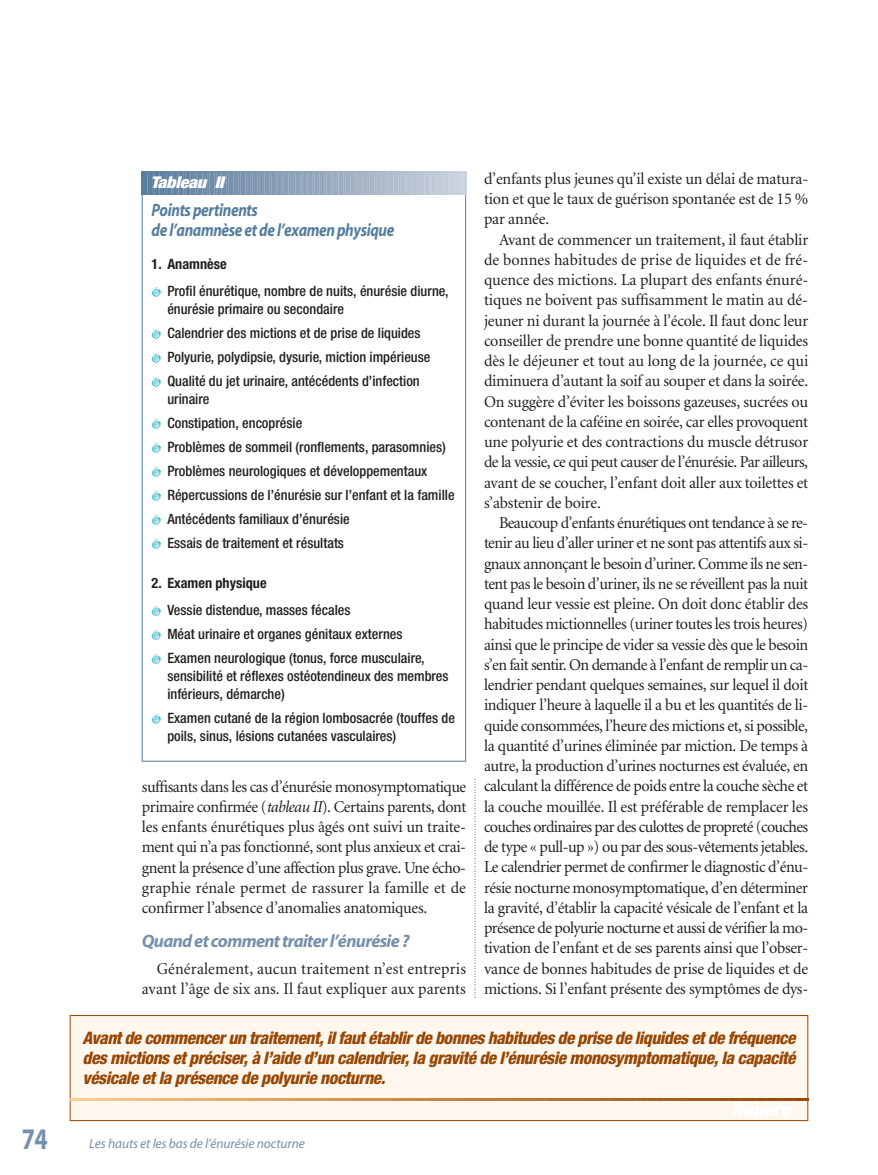
<style>
.page{position:relative;width:878px;height:1175px;background:#fff}
.page>*{position:absolute;margin:0;border:0;box-sizing:border-box;transform-origin:0 0}
.t1{font:700 30px "Myriad";color:#7690ab;scale:.8 1}
.t2{font:italic 700 18px/19.5px "Myriad";letter-spacing:-.025em;color:#557d9d;scale:.85 1}
.t3{font:italic 700 18px "Myriad";letter-spacing:-.035em;color:#7690ab}
.t4{font:italic 800 condensed 17.25px/20.2px "Helvetica Neue";color:#974705;text-align:justify}
.t5{font:16.5px/20.2px "Minion";letter-spacing:-.01em;color:#231f20;text-align:justify}
.t6{font:italic 900 condensed 16.2px "Helvetica Neue";color:#fff;scale:1.11 1}
.t7{font:500 condensed 14.25px/24px "Helvetica Neue";color:#231f20}
.t8{font:700 condensed 14.25px "Helvetica Neue";color:#231f20}
.t9{font:italic 13.5px "Myriad";letter-spacing:-.01em;color:#7690ab}
.s1{font-style:italic}
</style>
<div class="page">
<svg style="left:474px;top:779px;width:1px;height:219px"></svg>
<div style="left:70px;top:1015px;width:737px;height:105px;background:#fef7ed"></div>
<div style="left:70px;top:1015px;width:738px;height:105px;border:1px solid #974705"></div>
<svg style="left:70px;top:1098px;width:23px;height:22px"></svg>
<hr style="left:97px;top:1098px;width:2px;height:22px;background:#f9c78a">
<svg style="left:103px;top:1098px;width:109px;height:22px"></svg>
<hr style="left:216px;top:1098px;width:2px;height:22px;background:#e6ae71">
<svg style="left:222px;top:1098px;width:109px;height:22px"></svg>
<hr style="left:335px;top:1098px;width:2px;height:22px;background:#d59559">
<svg style="left:341px;top:1098px;width:17px;height:22px"></svg>
<hr style="left:362px;top:1098px;width:2px;height:22px;background:#d18f53">
<svg style="left:368px;top:1098px;width:82px;height:22px"></svg>
<hr style="left:454px;top:1098px;width:2px;height:22px;background:#c57f42">
<svg style="left:460px;top:1098px;width:17px;height:22px"></svg>
<hr style="left:481px;top:1098px;width:2px;height:22px;background:#c27a3d">
<svg style="left:487px;top:1098px;width:82px;height:22px"></svg>
<hr style="left:573px;top:1098px;width:2px;height:22px;background:#b46b2c">
<svg style="left:579px;top:1098px;width:17px;height:22px"></svg>
<hr style="left:600px;top:1098px;width:2px;height:22px;background:#b16728">
<svg style="left:606px;top:1098px;width:82px;height:22px"></svg>
<hr style="left:692px;top:1098px;width:2px;height:22px;background:#a55818">
<svg style="left:698px;top:1098px;width:17px;height:22px"></svg>
<hr style="left:719px;top:1098px;width:2px;height:22px;background:#a25414">
<svg style="left:725px;top:1098px;width:82px;height:22px"></svg>
<svg style="left:142px;top:172px;width:325px;height:22px;background:#94a8bd"></svg>
<h1 class="t1" style="left:22px;top:1127px;width:34px">74</h1>
<p class="t6" style="left:151px;top:177px;width:70px">Tableau II</p>
<p class="t2" style="left:152px;top:202px;width:287px">Points pertinents<br>de l’anamnèse et de l’examen physique</p>
<p class="t8" style="left:152px;top:259px;width:77px">1. Anamnèse</p>
<p class="t7" style="left:167px;top:283px;width:282px;line-height:18px">Profil énurétique, nombre de nuits, énurésie diurne, énurésie primaire ou secondaire</p>
<p class="t7" style="left:167px;top:322px;width:265px">Calendrier des mictions et de prise de liquides<br>Polyurie, polydipsie, dysurie, miction impérieuse<br>Qualité du jet urinaire, antécédents d’infection</p>
<p class="t7" style="left:167px;top:388px;width:289px">urinaire<br>Constipation, encoprésie<br>Problèmes de sommeil (ronflements, parasomnies)<br>Problèmes neurologiques et développementaux Répercussions de l’énurésie sur l’enfant et la famille Antécédents familiaux d’énurésie<br>Essais de traitement et résultats</p>
<p class="t8" style="left:152px;top:578px;width:117px">2. Examen physique</p>
<p class="t7" style="left:167px;top:598px;width:259px">Vessie distendue, masses fécales<br>Méat urinaire et organes génitaux externes<br>Examen neurologique (tonus, force musculaire,</p>
<p class="t7" style="left:167px;top:667px;width:283px;line-height:18px">sensibilité et réflexes ostéotendineux des membres inférieurs, démarche)</p>
<p class="t7" style="left:167px;top:709px;width:289px;line-height:18px">Examen cutané de la région lombosacrée (touffes de poils, sinus, lésions cutanées vasculaires)</p>
<p class="t5" style="left:142px;top:777px;width:326px">suffisants dans les cas d’énurésie monosymptomatique primaire confirmée (<span class="s1">tableau II</span>). Certains parents, dont les enfants énurétiques plus âgés ont suivi un traite&shy;ment qui n’a pas fonctionné, sont plus anxieux et crai&shy;gnent la présence d’une affection plus grave. Une écho&shy;graphie rénale permet de rassurer la famille et de confirmer l’absence d’anomalies anatomiques.</p>
<p class="t3" style="left:142px;top:934px;width:269px">Quand et comment traiter l’énurésie ?</p>
<p class="t5" style="left:142px;top:959px;width:326px;text-align:right">Généralement, aucun traitement n’est entrepris avant l’âge de six ans. Il faut expliquer aux parents</p>
<p class="t5" style="left:484px;top:170px;width:326px">d’enfants plus jeunes qu’il existe un délai de matura&shy;tion et que le taux de guérison spontanée est de 15 % par année.</p>
<p class="t5" style="left:484px;top:230px;width:326px;text-indent:15px">Avant de commencer un traitement, il faut établir de bonnes habitudes de prise de liquides et de fré&shy;quence des mictions. La plupart des enfants énuré&shy;tiques ne boivent pas suffisamment le matin au dé&shy;jeuner ni durant la journée à l’école. Il faut donc leur conseiller de prendre une bonne quantité de liquides dès le déjeuner et tout au long de la journée, ce qui diminuera d’autant la soif au souper et dans la soirée.<br>On suggère d’éviter les boissons gazeuses, sucrées ou contenant de la caféine en soirée, car elles provoquent une polyurie et des contractions du muscle détrusor de la vessie, ce qui peut causer de l’énurésie. Par ailleurs, avant de se coucher, l’enfant doit aller aux toilettes et s’abstenir de boire.</p>
<p class="t5" style="left:484px;top:514px;width:326px;text-indent:15px">Beaucoup d’enfants énurétiques ont tendance à se re&shy;tenir au lieu d’aller uriner et ne sont pas attentifs aux si&shy;gnaux annonçant le besoin d’uriner. Comme ils ne sen&shy;tent pas le besoin d’uriner, ils ne se réveillent pas la nuit quand leur vessie est pleine. On doit donc établir des habitudes mictionnelles (uriner toutes les trois heures) ainsi que le principe de vider sa vessie dès que le besoin s’en fait sentir. On demande à l’enfant de remplir un ca&shy;lendrier pendant quelques semaines, sur lequel il doit indiquer l’heure à laquelle il a bu et les quantités de li&shy;quide consommées, l’heure des mictions et, si possible, la quantité d’urines éliminée par miction. De temps à autre, la production d’urines nocturnes est évaluée, en calculant la différence de poids entre la couche sèche et la couche mouillée. Il est préférable de remplacer les couches ordinaires par des culottes de propreté (couches de type « pull-up ») ou par des sous-vêtements jetables.<br>Le calendrier permet de confirmer le diagnostic d’énu&shy;résie nocturne monosymptomatique, d’en déterminer la gravité, d’établir la capacité vésicale de l’enfant et la présence de polyurie nocturne et aussi de vérifier la mo&shy;tivation de l’enfant et de ses parents ainsi que l’obser&shy;vance de bonnes habitudes de prise de liquides et de mictions. Si l’enfant présente des symptômes de dys-</p>
<p class="t4" style="left:82px;top:1029px;width:717px">Avantde commencerun traitement,ilfautétablirde bonnes habitudes de prise de liquides etde fréquence des mictions etpréciser,à l’aide d’un calendrier,la gravité de l’énurésie monosymptomatique,la capacité vésicale etla présence de polyurie nocturne.</p>
<p class="t9" style="left:89px;top:1138px;width:217px">Les hauts et les bas de l’énurésie nocturne</p>
</div>
